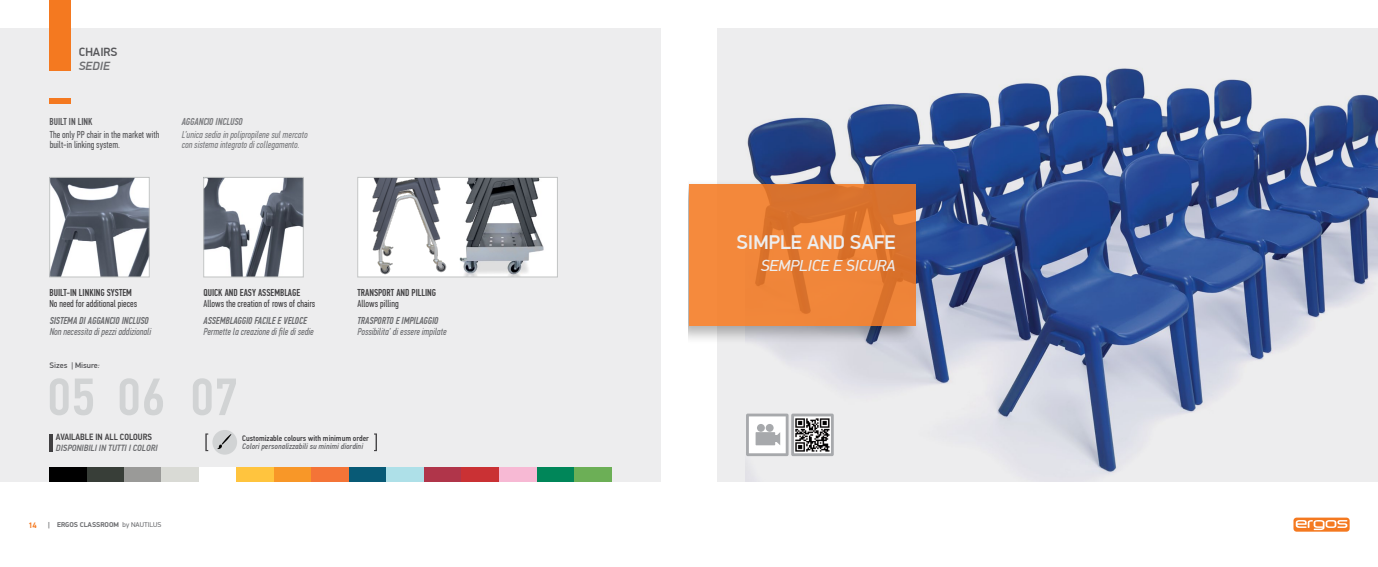
<style>
.page{position:relative;width:1378px;height:567px;background:#fff}
.page>*{position:absolute;margin:0;border:0;box-sizing:border-box;transform-origin:0 0}
.t1{font:500 20px "PF Din Display Pro";color:#ededee}
.t2{font:italic 16px "PF Din Display Pro";color:#ededee}
.t3{font:500 12px "PF Din Display Pro";color:#565659}
.t4{font:italic 500 12px "PF Din Display Pro";color:#6d6e71}
.t5{font:italic 10px "PF Din Text Comp Pro";color:#6d6e71}
.t6{font:italic 10px/10px "PF Din Text Comp Pro";color:#7b7c7f}
.t7{font:10px "PF Din Text Comp Pro";color:#414042}
.t8{font:italic 500 10px "PF Din Text Comp Pro";color:#6d6e71}
.t9{font:500 10px "PF Din Text Comp Pro";color:#414042}
.t10{font:10px/10px "PF Din Text Comp Pro";color:#565659}
.t11{font:italic 500 10px "PF Din Text Comp Pro";color:#7b7c7f}
.t12{font:500 10px "PF Din Text Comp Pro";color:#565659}
.t13{font:italic 500 9px "PF Din Text Cond Pro";color:#6d6e71}
.t14{font:500 9px "PF Din Text Cond Pro";color:#414042}
.t15{font:italic 500 8px "PF Din Text Cond Pro";color:#6d6e71}
.t16{font:500 8px "PF Din Text Cond Pro";color:#414042}
.t17{font:500 8px "PF Din Display Pro";color:#565659}
.t18{font:700 8px "PF Din Display Pro";color:#f47920}
.t19{font:700 7px "PF Din Display Pro";color:#6d6e71}
.s1{font-weight:400;font-style:italic}
.s2{font-weight:400}
</style>
<div class="page">
<div style="left:1293px;top:518px;width:56px;height:14px;background:#f47920;border-radius:3px"></div>
<svg style="left:1295px;top:520px;width:52px;height:10px"></svg>
<div style="left:0;top:28px;width:660px;height:454px;background:#ededee"></div>
<div style="left:717px;top:28px;width:661px;height:454px;background:#ededee"></div>
<img style="left:746px;top:68px;width:632px;height:414px">
<div style="left:49px;top:98px;width:21px;height:6px;background:#f47920"></div>
<div style="left:49px;top:0;width:21px;height:71px;background:#f47920"></div>
<svg style="left:50px;top:378px;width:43px;height:37px"></svg>
<svg style="left:120px;top:378px;width:18px;height:37px"></svg>
<svg style="left:144px;top:379px;width:19px;height:36px"></svg>
<svg style="left:193px;top:378px;width:43px;height:37px"></svg>
<img style="left:51px;top:179px;width:96px;height:96px">
<div style="left:49px;top:177px;width:100px;height:100px;border:1px solid #c1c3c3"></div>
<img style="left:205px;top:179px;width:96px;height:96px">
<div style="left:203px;top:177px;width:100px;height:100px;border:1px solid #c1c3c3"></div>
<div style="left:689px;top:178px;width:231px;height:167px;background:#000;opacity:.36"></div>
<svg style="left:689px;top:184px;width:227px;height:142px;background:#e97f35"></svg>
<hr style="left:50px;top:434px;width:3px;height:17px;background:#414042">
<svg style="left:374px;top:433px;width:3px;height:18px"></svg>
<svg style="left:205px;top:433px;width:3px;height:18px"></svg>
<div style="left:212px;top:430px;width:25px;height:25px;background:#d1d3d4;border-radius:50%"></div>
<svg style="left:214px;top:434px;width:18px;height:16px"></svg>
<img style="left:457px;top:179px;width:99px;height:96px">
<div style="left:357px;top:177px;width:100px;height:100px;background:#fff"></div>
<img style="left:372px;top:179px;width:75px;height:96px">
<svg style="left:746px;top:414px;width:88px;height:42px;background:#b5b5b6"></svg>
<div style="left:124px;top:468px;width:38px;height:14px;background:#9a9a98"></div>
<div style="left:162px;top:468px;width:37px;height:14px;background:#d9dad5"></div>
<div style="left:349px;top:468px;width:37px;height:14px;background:#085a76"></div>
<div style="left:199px;top:468px;width:37px;height:14px;background:#fff"></div>
<div style="left:536px;top:468px;width:38px;height:14px;background:#008659"></div>
<div style="left:499px;top:468px;width:37px;height:14px;background:#f7b9d4"></div>
<div style="left:424px;top:468px;width:37px;height:14px;background:#b0354a"></div>
<div style="left:461px;top:468px;width:38px;height:14px;background:#ca3134"></div>
<div style="left:274px;top:468px;width:37px;height:14px;background:#f89728"></div>
<div style="left:237px;top:468px;width:37px;height:14px;background:#ffc43e"></div>
<div style="left:311px;top:468px;width:38px;height:14px;background:#f47437"></div>
<div style="left:574px;top:468px;width:37px;height:14px;background:#6caf56"></div>
<div style="left:87px;top:468px;width:37px;height:14px;background:#383e38"></div>
<div style="left:49px;top:468px;width:38px;height:14px;background:#000"></div>
<div style="left:386px;top:468px;width:38px;height:14px;background:#aee0e8"></div>
<div style="left:357px;top:177px;width:201px;height:100px;border:1px solid #c1c3c3"></div>
<p class="t3" style="left:79px;top:44px;width:40px">CHAIRS</p>
<p class="t4" style="left:79px;top:59px;width:33px">SEDIE</p>
<p class="t12" style="left:49px;top:116px;width:45px">BUILT IN LINK</p>
<p class="t10" style="left:50px;top:129px;width:111px">The only PP chair in the market with built-in linking system.</p>
<p class="t11" style="left:182px;top:116px;width:62px">AGGANCIO INCLUSO</p>
<p class="t6" style="left:182px;top:129px;width:127px">L’unica sedia in polipropilene sul mercato con sistema integrato di collegamento.</p>
<p class="t9" style="left:49px;top:287px;width:84px">BUILT-IN LINKING SYSTEM</p>
<p class="t7" style="left:49px;top:298px;width:89px">No need for additional pieces</p>
<p class="t8" style="left:50px;top:315px;width:101px">SISTEMA DI AGGANCIO INCLUSO</p>
<p class="t5" style="left:50px;top:326px;width:103px">Non necessita di pezzi addizionali</p>
<p class="t17" style="left:49px;top:360px;width:52px">Sizes | Misure<span class="s1">:</span></p>
<p class="t14" style="left:56px;top:432px;width:98px">AVAILABLE IN ALL COLOURS</p>
<p class="t13" style="left:56px;top:443px;width:103px">DISPONIBILI IN TUTTI I COLORI</p>
<p class="t18" style="left:28px;top:520px;width:10px">14</p>
<p class="t19" style="left:48px;top:520px;width:115px">| ERGOS CLASSROOM <span class="s2">by NAUTILUS</span></p>
<p class="t9" style="left:203px;top:287px;width:98px">QUICK AND EASY ASSEMBLAGE</p>
<p class="t7" style="left:203px;top:298px;width:113px">Allows the creation of rows of chairs</p>
<p class="t8" style="left:203px;top:315px;width:105px">ASSEMBLAGGIO FACILE E VELOCE</p>
<p class="t5" style="left:203px;top:326px;width:112px">Permette la creazione di file di sedie</p>
<p class="t9" style="left:357px;top:287px;width:80px">TRANSPORT AND PILLING</p>
<p class="t7" style="left:357px;top:298px;width:43px">Allows pilling</p>
<p class="t8" style="left:357px;top:315px;width:82px">TRASPORTO E IMPILAGGIO</p>
<p class="t5" style="left:357px;top:326px;width:91px">Possibilita’ di essere impilate</p>
<p class="t16" style="left:242px;top:434px;width:128px">Customizable colours with minimum order</p>
<p class="t15" style="left:242px;top:442px;width:122px">Colori personalizzabili su minimi diordini</p>
<h1 class="t1" style="left:736px;top:230px;width:161px">SIMPLE AND SAFE</h1>
<h2 class="t2" style="left:761px;top:256px;width:137px">SEMPLICE E SICURA</h2>
</div>
